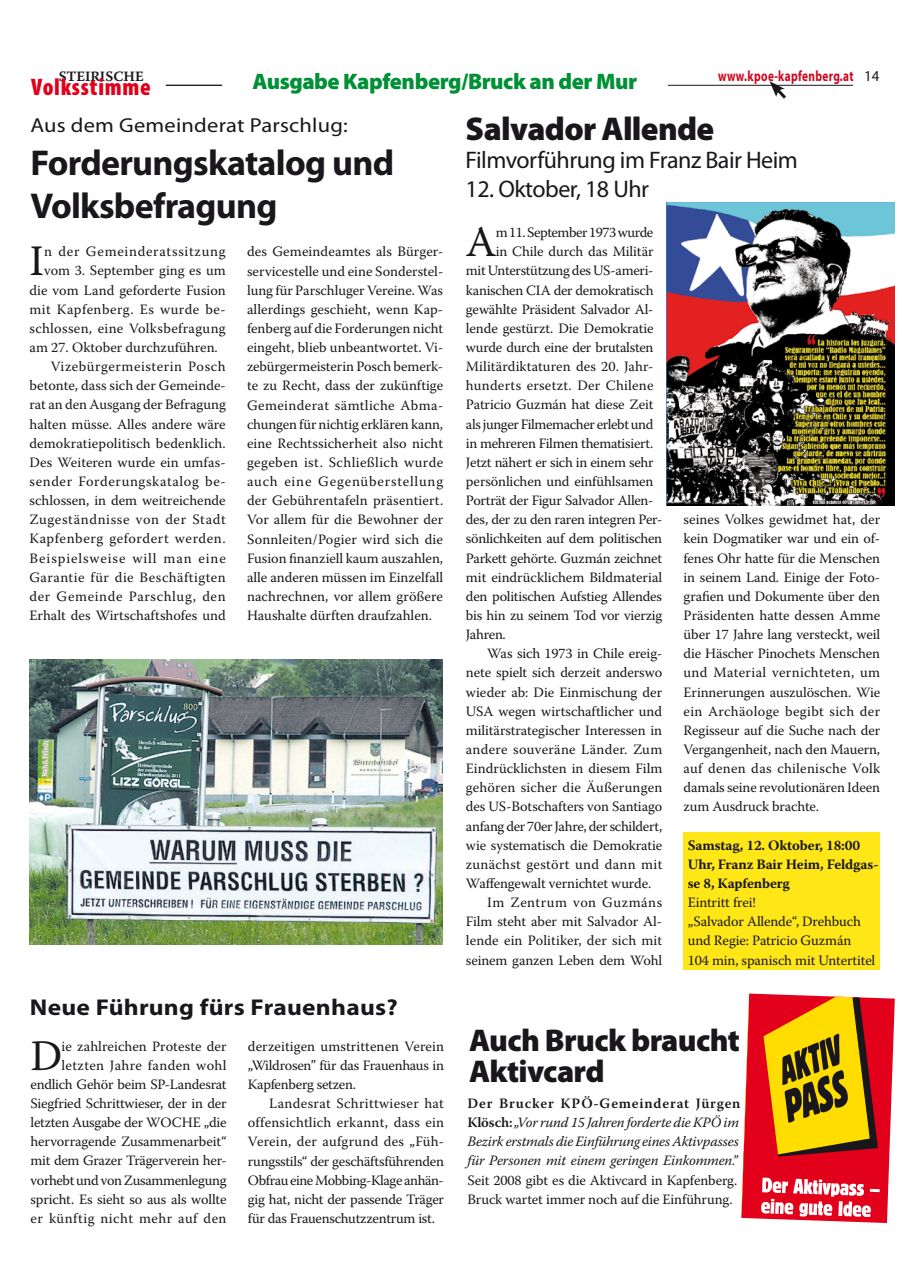
<style>
.page{position:relative;width:910px;height:1276px;background:#fff}
.page>*{position:absolute;margin:0;border:0;box-sizing:border-box;transform-origin:0 0}
.t1{font:43.35px "Warnock Pro";color:#1a171c}
.t2{font:700 36px/43.2px "Myriad Pro";letter-spacing:-.02em;color:#1a171c}
.t3{font:900 33px "Myriad Pro";letter-spacing:-.02em;color:#1a171c}
.t4{font:900 31.5px/31.5px "Myriad Pro";letter-spacing:-.02em;color:#1a171c}
.t5{font:24px "Myriad Pro";letter-spacing:-.02em;color:#1a171c}
.t6{font:900 condensed 24px "Myriad Pro";letter-spacing:.03em;color:#e2001a}
.t7{font:700 22.95px "Myriad Pro";letter-spacing:.01em;color:#1a171c;scale:1.11 1}
.t8{font:900 22.5px "Myriad Pro";letter-spacing:-.02em;color:#009036}
.t9{font:20.25px "Myriad Pro";letter-spacing:.01em;color:#1a171c;scale:1.11 1}
.t10{font:700 15px "Myriad";letter-spacing:.03em;color:#cd071e;scale:.75 1}
.t11{font:14.25px/19.2px "Warnock Pro";letter-spacing:-.005em;color:#1a171c;text-align:justify}
.t12{font:italic 14.25px/19.2px "Warnock Pro";letter-spacing:-.015em;color:#1a171c}
.t13{font:14.25px "Warnock Pro";letter-spacing:.02em;color:#1a171c}
.t14{font:14.25px "Warnock Pro";letter-spacing:.04em;color:#1a171c}
.t15{font:700 14.25px/19.2px "Warnock Pro";letter-spacing:-.01em;color:#1a171c}
.t16{font:14.25px "Warnock Pro";letter-spacing:.015em;color:#1a171c}
.t17{font:14.25px "Warnock Pro";letter-spacing:.045em;color:#1a171c}
.t18{font:14.25px "Warnock Pro";letter-spacing:.035em;color:#1a171c}
.t19{font:14.25px "Warnock Pro";letter-spacing:-.025em;color:#1a171c}
.t20{font:14.25px "Warnock Pro";letter-spacing:.03em;color:#1a171c}
.t21{font:14.25px "Warnock Pro";letter-spacing:.06em;color:#1a171c}
.t22{font:14.25px "Warnock Pro";letter-spacing:.05em;color:#1a171c}
.t23{font:14.25px "Warnock Pro";letter-spacing:-.035em;color:#1a171c}
.t24{font:14.25px "Warnock Pro Semibold Capt";letter-spacing:-.005em;color:#1a171c}
.s1{font-family:"Myriad Pro";font-weight:400;color:#1a171c}
.s2{font-weight:600;font-style:normal}
</style>
<div class="page">
<svg style="left:770px;top:81px;width:19px;height:18px"></svg>
<hr style="left:166px;top:85px;width:687px;height:1px;background:#1a171c">
<div style="left:684px;top:832px;width:196px;height:137px;background:#ffe717"></div>
<div style="left:222px;top:64px;width:445px;height:33px;background:#fff"></div>
<svg style="left:741px;top:993px;width:154px;height:230px;background:#d46030"></svg>
<img style="left:30px;top:660px;width:412px;height:284px">
<img style="left:666px;top:202px;width:229px;height:303px">
<p class="t24" style="left:59px;top:68px;width:86px">STEIRISCHE</p>
<h3 class="t6" style="left:31px;top:72px;width:121px">Volksstimme</h3>
<h3 class="t8" style="left:252px;top:66px;width:386px">Ausgabe Kapfenberg/Bruck an der Mur</h3>
<p class="t10" style="left:718px;top:68px;width:216px">www.kpoe-kapfenberg.at <span class="s1">14</span></p>
<h3 class="t9" style="left:30px;top:112px;width:288px">Aus dem Gemeinderat Parschlug:</h3>
<h2 class="t2" style="left:30px;top:140px;width:365px">Forderungskatalog und<br>Volksbefragung</h2>
<h1 class="t1" style="left:30px;top:235px;width:16px">I</h1>
<p class="t22" style="left:44px;top:243px;width:183px">n der Gemeinderatssitzung</p>
<p class="t11" style="left:44px;top:261px;width:183px">vom 3. September ging es um</p>
<p class="t11" style="left:30px;top:280px;width:198px">die vom Land geforderte Fusion</p>
<p class="t18" style="left:30px;top:300px;width:198px">mit Kapfenberg. Es wurde be-</p>
<p class="t13" style="left:30px;top:320px;width:198px">schlossen, eine Volksbefragung</p>
<p class="t11" style="left:30px;top:337px;width:190px">am 27. Oktober durchzuführen.</p>
<p class="t14" style="left:51px;top:358px;width:176px">Vizebürgermeisterin Posch</p>
<p class="t11" style="left:30px;top:376px;width:198px">betonte, dass sich der Gemeinde-</p>
<p class="t11" style="left:30px;top:395px;width:198px">rat an den Ausgang der Befragung</p>
<p class="t11" style="left:30px;top:414px;width:198px">halten müsse. Alles andere wäre</p>
<p class="t11" style="left:30px;top:433px;width:198px">demokratiepolitisch bedenklich.</p>
<p class="t11" style="left:30px;top:452px;width:198px">Des Weiteren wurde ein umfas-</p>
<p class="t14" style="left:30px;top:473px;width:198px">sender Forderungskatalog be-</p>
<p class="t11" style="left:30px;top:490px;width:198px">schlossen, in dem weitreichende</p>
<p class="t17" style="left:30px;top:511px;width:198px">Zugeständnisse von der Stadt</p>
<p class="t14" style="left:30px;top:530px;width:198px">Kapfenberg gefordert werden.</p>
<p class="t21" style="left:30px;top:549px;width:198px">Beispielsweise will man eine</p>
<p class="t20" style="left:30px;top:568px;width:198px">Garantie für die Beschäftigten</p>
<p class="t17" style="left:30px;top:587px;width:198px">der Gemeinde Parschlug, den</p>
<p class="t11" style="left:30px;top:605px;width:198px">Erhalt des Wirtschaftshofes und</p>
<p class="t11" style="left:247px;top:242px;width:198px">des Gemeindeamtes als Bürger&shy;servicestelle und eine Sonderstel&shy;lung für Parschluger Vereine. Was allerdings geschieht, wenn Kap&shy;fenberg auf die Forderungen nicht eingeht, blieb unbeantwortet. Vi&shy;zebürgermeisterin Posch bemerk&shy;te zu Recht, dass der zukünftige Gemeinderat sämtliche Abma&shy;chungen für nichtig erklären kann, eine Rechtssicherheit also nicht gegeben ist. Schließlich wurde auch eine Gegenüberstellung der Gebührentafeln präsentiert.<br>Vor allem für die Bewohner der Sonnleiten/Pogier wird sich die Fusion finanziell kaum auszahlen, alle anderen müssen im Einzelfall nachrechnen, vor allem größere Haushalte dürften draufzahlen.</p>
<h3 class="t7" style="left:30px;top:992px;width:333px">Neue Führung fürs Frauenhaus?</h3>
<p class="t11" style="left:31px;top:1036px;width:198px;text-align:right">ie zahlreichen Proteste der letzten Jahre fanden wohl endlich Gehör beim SP-Landesrat<br>Siegfried Schrittwieser, der in der letzten Ausgabe der WOCHE „die hervorragende Zusammenarbeit“ mit dem Grazer Trägerverein her&shy;vorhebt und von Zusammenlegung spricht. Es sieht so aus als wollte er künftig nicht mehr auf den</p>
<p class="t11" style="left:248px;top:1036px;width:198px">derzeitigen umstrittenen Verein „Wildrosen” für das Frauenhaus in Kapfenberg setzen.</p>
<h1 class="t1" style="left:31px;top:1029px;width:33px">D</h1>
<p class="t11" style="left:248px;top:1093px;width:198px;text-indent:21px">Landesrat Schrittwieser hat offensichtlich erkannt, dass ein Verein, der aufgrund des „Füh&shy;rungsstils“ der geschäftsführenden Obfrau eine Mobbing-Klage anhän&shy;gig hat, nicht der passende Träger für das Frauenschutzzentrum ist.</p>
<h3 class="t3" style="left:466px;top:106px;width:250px">Salvador Allende</h3>
<h3 class="t5" style="left:466px;top:146px;width:334px">Filmvorführung im Franz Bair Heim</h3>
<h3 class="t5" style="left:466px;top:174px;width:185px">12. Oktober, 18 Uhr</h3>
<h1 class="t1" style="left:466px;top:216px;width:32px">A</h1>
<p class="t23" style="left:496px;top:224px;width:159px">m 11. September 1973 wurde</p>
<p class="t11" style="left:496px;top:242px;width:159px">in Chile durch das Militär</p>
<p class="t11" style="left:466px;top:261px;width:189px">mit Unterstützung des US-ameri-</p>
<p class="t11" style="left:466px;top:280px;width:189px">kanischen CIA der demokratisch</p>
<p class="t11" style="left:466px;top:299px;width:189px">gewählte Präsident Salvador Al-</p>
<p class="t11" style="left:466px;top:318px;width:189px">lende gestürzt. Die Demokratie</p>
<p class="t11" style="left:466px;top:337px;width:189px">wurde durch eine der brutalsten</p>
<p class="t11" style="left:466px;top:357px;width:189px">Militärdiktaturen des 20. Jahr-</p>
<p class="t16" style="left:466px;top:377px;width:189px">hunderts ersetzt. Der Chilene</p>
<p class="t11" style="left:466px;top:395px;width:189px">Patricio Guzmán hat diese Zeit</p>
<p class="t19" style="left:466px;top:415px;width:189px">als junger Filmemacher erlebt und</p>
<p class="t11" style="left:466px;top:433px;width:189px">in mehreren Filmen thematisiert.</p>
<p class="t11" style="left:466px;top:452px;width:189px">Jetzt nähert er sich in einem sehr</p>
<p class="t11" style="left:466px;top:471px;width:189px">persönlichen und einfühlsamen</p>
<p class="t11" style="left:466px;top:491px;width:189px">Porträt der Figur Salvador Allen-</p>
<p class="t11" style="left:466px;top:510px;width:198px">des, der zu den raren integren Per-</p>
<p class="t11" style="left:466px;top:529px;width:198px">sönlichkeiten auf dem politischen</p>
<p class="t11" style="left:466px;top:548px;width:198px">Parkett gehörte. Guzmán zeichnet</p>
<p class="t11" style="left:466px;top:567px;width:198px">mit eindrücklichem Bildmaterial</p>
<p class="t11" style="left:466px;top:586px;width:198px">den politischen Aufstieg Allendes</p>
<p class="t11" style="left:466px;top:605px;width:198px">bis hin zu seinem Tod vor vierzig</p>
<p class="t11" style="left:466px;top:624px;width:41px">Jahren.</p>
<p class="t11" style="left:487px;top:644px;width:177px">Was sich 1973 in Chile ereig-</p>
<p class="t11" style="left:466px;top:663px;width:198px">nete spielt sich derzeit anderswo</p>
<p class="t11" style="left:466px;top:682px;width:198px">wieder ab: Die Einmischung der</p>
<p class="t11" style="left:466px;top:701px;width:198px">USA wegen wirtschaftlicher und</p>
<p class="t11" style="left:466px;top:720px;width:198px">militärstrategischer Interessen in</p>
<p class="t13" style="left:466px;top:741px;width:198px">andere souveräne Länder. Zum</p>
<p class="t11" style="left:466px;top:758px;width:198px">Eindrücklichsten in diesem Film</p>
<p class="t16" style="left:466px;top:779px;width:198px">gehören sicher die Äußerungen</p>
<p class="t11" style="left:466px;top:797px;width:198px">des US-Botschafters von Santiago</p>
<p class="t11" style="left:466px;top:816px;width:198px">anfang der 70er Jahre, der schildert,</p>
<p class="t11" style="left:466px;top:835px;width:198px">wie systematisch die Demokratie</p>
<p class="t13" style="left:466px;top:855px;width:198px">zunächst gestört und dann mit</p>
<p class="t11" style="left:466px;top:873px;width:187px">Waffengewalt vernichtet wurde.</p>
<p class="t18" style="left:487px;top:894px;width:177px">Im Zentrum von Guzmáns</p>
<p class="t11" style="left:466px;top:912px;width:198px">Film steht aber mit Salvador Al-</p>
<p class="t11" style="left:466px;top:931px;width:198px">lende ein Politiker, der sich mit</p>
<p class="t11" style="left:466px;top:950px;width:198px">seinem ganzen Leben dem Wohl</p>
<p class="t11" style="left:683px;top:510px;width:198px">seines Volkes gewidmet hat, der kein Dogmatiker war und ein of&shy;fenes Ohr hatte für die Menschen in seinem Land. Einige der Foto&shy;grafien und Dokumente über den Präsidenten hatte dessen Amme über 17 Jahre lang versteckt, weil die Häscher Pinochets Menschen und Material vernichteten, um Erinnerungen auszulöschen. Wie ein Archäologe begibt sich der Regisseur auf die Suche nach der Vergangenheit, nach den Mauern, auf denen das chilenische Volk damals seine revolutionären Ideen zum Ausdruck brachte.</p>
<p class="t15" style="left:688px;top:835px;width:193px">Samstag, 12. Oktober, 18:00<br>Uhr, Franz Bair Heim, Feldgas&shy;se 8, Kapfenberg</p>
<p class="t11" style="left:688px;top:892px;width:189px;text-align:left">Eintritt frei!<br>„Salvador Allende“, Drehbuch und Regie: Patricio Guzmán<br>104 min, spanisch mit Untertitel</p>
<h3 class="t4" style="left:469px;top:1023px;width:272px">Auch Bruck braucht<br>Aktivcard</h3>
<p class="t12" style="left:467px;top:1093px;width:275px"><span class="s2">Der Brucker KPÖ-Gemeinderat Jürgen Klösch:</span> „Vor rund 15 Jahren forderte die KPÖ im Bezirk erstmals die Einführung eines Aktivpasses für Personen mit einem geringen Einkommen.”</p>
<p class="t11" style="left:467px;top:1170px;width:272px">Seit 2008 gibt es die Aktivcard in Kapfenberg.<br>Bruck wartet immer noch auf die Einführung.</p>
</div>
